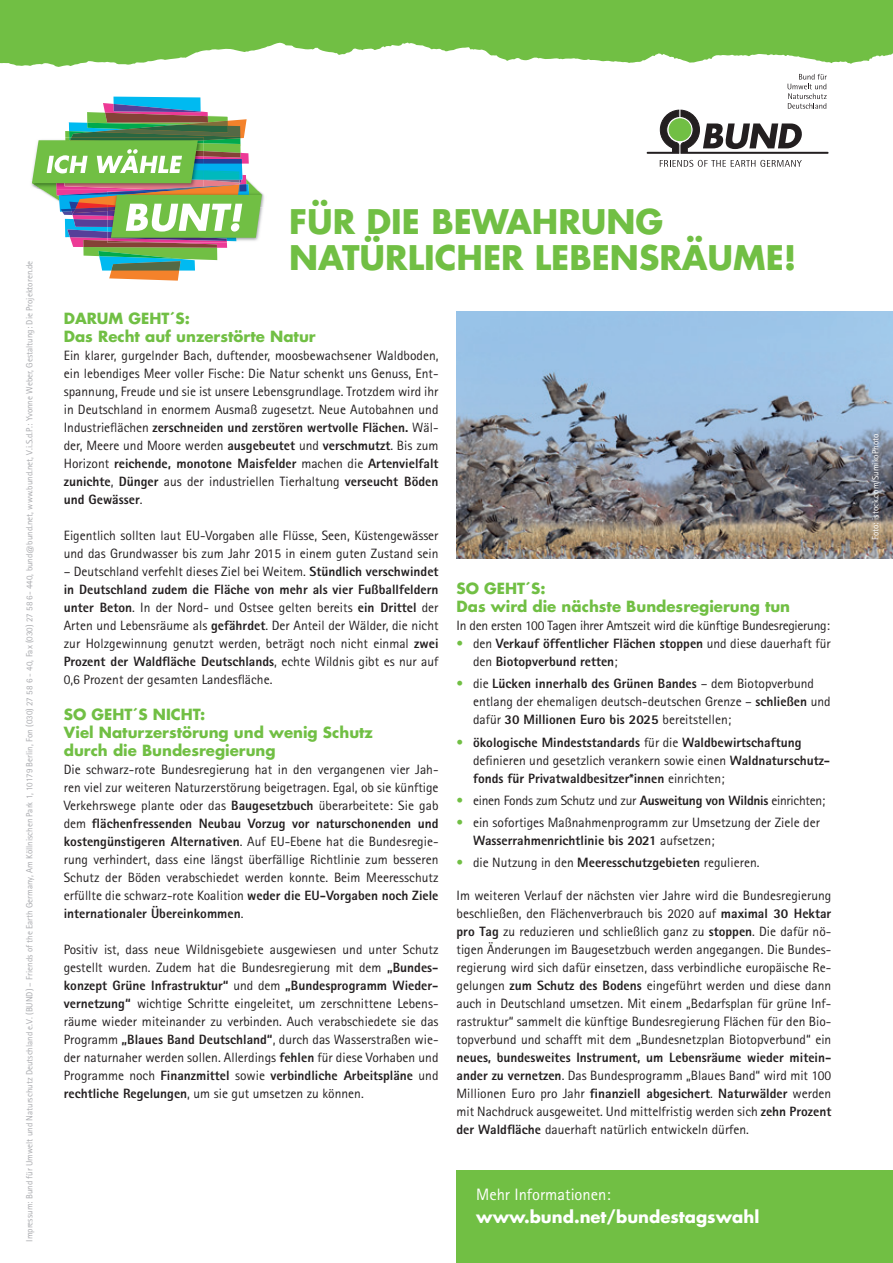
<style>
.page{position:relative;width:893px;height:1263px;background:#fff}
.page>*{position:absolute;margin:0;border:0;box-sizing:border-box;transform-origin:0 0}
.t1{font:700 33px/36px "Futura";color:#71bf44}
.t2{font:700 16.5px "Futura";color:#fff}
.t3{font:16.5px "Agfa Rotis Sans Serif";color:#fff}
.t4{font:700 15px/18px "Futura";color:#71bf44}
.t5{font:13.5px/18px "Agfa Rotis Sans Serif";color:#231f20;text-align:justify}
.t6{font:800 13.5px/18px "Agfa Rotis Sans Serif";color:#231f20}
.t7{font:13.5px "Agfa Rotis Sans Serif";letter-spacing:-.02em;color:#231f20}
.t8{font:9px "Agfa Rotis Sans Serif";color:#a8a9ad}
.t9{font:9px "Agfa Rotis Sans Serif";color:#fff}
.s1{font-weight:800}
.s2{font-weight:400;color:#71bf44}
.s3{font-weight:400}
.s4{color:#71bf44}
</style>
<div class="page">
<img style="left:457px;top:311px;width:436px;height:247px">
<svg style="left:0;top:0;width:893px;height:67px;fill:#71bf44"></svg>
<svg style="left:647px;top:74px;width:181px;height:79px"></svg>
<svg style="left:660px;top:160px;width:142px;height:7px"></svg>
<img style="left:262px;top:193px;width:2px;height:15px">
<svg style="left:32px;top:97px;width:230px;height:184px"></svg>
<div style="left:457px;top:1170px;width:436px;height:93px;background:#71bf44"></div>
<p class="t8" style="left:24px;top:1242px;width:982px;rotate:-90deg">Impressum: Bund für Umwelt und Naturschutz Deutschland e.V. (BUND) – Friends of the Earth Germany, Am Köllnischen Park 1, 10179 Berlin, Fon (030) 27 58 6 - 40, Fax (030) 27 58 6- 440, bund@bund.net, www.bund.net, V.i.S.d.P.: Yvonne Weber, Gestaltung: Die Projektoren.de</p>
<h1 class="t1" style="left:289px;top:203px;width:509px">FÜR DIE BEWAHRUNG<br>NATÜRLICHER LEBENSRÄUME!</h1>
<p class="t4" style="left:64px;top:309px;width:253px">DARUM GEHT´S:<br>Das Recht auf unzerstörte Natur</p>
<p class="t5" style="left:64px;top:346px;width:376px">Ein klarer, gurgelnder Bach, duftender, moosbewachsener Waldboden, ein lebendiges Meer voller Fische: Die Natur schenkt uns Genuss, Ent&shy;spannung, Freude und sie ist unsere Lebensgrundlage. Trotzdem wird ihr in Deutschland in enormem Ausmaß zugesetzt. Neue Autobahnen und Industrieflächen <span class="s1">zerschneiden und zerstören wertvolle Flächen.</span> Wäl&shy;der, Meere und Moore werden <span class="s1">ausgebeutet</span> und <span class="s1">verschmutzt</span>. Bis zum Horizont <span class="s1">reichende, monotone Maisfelder</span> machen die <span class="s1">Artenvielfalt zunichte</span>, <span class="s1">Dünger</span> aus der industriellen Tierhaltung <span class="s1">verseucht Böden und Gewässer</span>.</p>
<p class="t5" style="left:64px;top:526px;width:376px">Eigentlich sollten laut EU-Vorgaben alle Flüsse, Seen, Küstengewässer und das Grundwasser bis zum Jahr 2015 in einem guten Zustand sein</p>
<p class="t5" style="left:64px;top:562px;width:376px">– Deutschland verfehlt dieses Ziel bei Weitem. <span class="s1">Stündlich verschwindet in Deutschland zudem die Fläche von mehr als vier Fußballfeldern unter Beton</span>. In der Nord- und Ostsee gelten bereits <span class="s1">ein Drittel</span> der Arten und Lebensräume als <span class="s1">gefährdet</span>. Der Anteil der Wälder, die nicht zur Holzgewinnung genutzt werden, beträgt noch nicht einmal <span class="s1">zwei Prozent der Waldfläche Deutschlands</span>, echte Wildnis gibt es nur auf 0,6 Prozent der gesamten Landesfläche.</p>
<p class="t4" style="left:64px;top:705px;width:311px">SO GEHT´S NICHT:<br>Viel Naturzerstörung und wenig Schutz durch die Bundesregierung</p>
<p class="t5" style="left:64px;top:760px;width:376px">Die schwarz-rote Bundesregierung hat in den vergangenen vier Jah&shy;ren viel zur weiteren Naturzerstörung beigetragen. Egal, ob sie künftige Verkehrswege plante oder das <span class="s1">Baugesetzbuch</span> überarbeitete: Sie gab dem <span class="s1">flächenfressenden Neubau Vorzug vor naturschonenden und kostengünstigeren Alternativen</span>. Auf EU-Ebene hat die Bundesregie&shy;rung verhindert, dass eine längst überfällige Richtlinie zum besseren Schutz der Böden verabschiedet werden konnte. Beim Meeresschutz erfüllte die schwarz-rote Koalition <span class="s1">weder die EU-Vorgaben noch Ziele internationaler Übereinkommen</span>.</p>
<p class="t5" style="left:64px;top:940px;width:376px">Positiv ist, dass neue Wildnisgebiete ausgewiesen und unter Schutz gestellt wurden. Zudem hat die Bundesregierung mit dem <span class="s1">„Bundes&shy;konzept Grüne Infrastruktur“</span> und dem <span class="s1">„Bundesprogramm Wieder&shy;vernetzung“</span> wichtige Schritte eingeleitet, um zerschnittene Lebens&shy;räume wieder miteinander zu verbinden. Auch verabschiedete sie das Programm <span class="s1">„Blaues Band Deutschland“</span>, durch das Wasserstraßen wie&shy;der naturnaher werden sollen. Allerdings <span class="s1">fehlen</span> für diese Vorhaben und Programme noch <span class="s1">Finanzmittel</span> sowie <span class="s1">verbindliche Arbeitspläne</span> und <span class="s1">rechtliche Regelungen</span>, um sie gut umsetzen zu können.</p>
<p class="t4" style="left:457px;top:579px;width:335px">SO GEHT´S:<br>Das wird die nächste Bundesregierung tun</p>
<p class="t7" style="left:457px;top:617px;width:375px">In den ersten 100 Tagen ihrer Amtszeit wird die künftige Bundesregierung:</p>
<p class="t6" style="left:473px;top:634px;width:359px;text-indent:-16px"><span class="s2">•</span> <span class="s3">den</span> Verkauf öffentlicher Flächen stoppen <span class="s3">und diese dauerhaft für den</span> Biotopverbund retten<span class="s3">;</span></p>
<p class="t5" style="left:473px;top:675px;width:359px;text-align:left;text-indent:-16px"><span class="s4">•</span> die <span class="s1">Lücken innerhalb des Grünen Bandes</span> – dem Biotopverbund entlang der ehemaligen deutsch-deutschen Grenze – <span class="s1">schließen</span> und dafür <span class="s1">30 Millionen Euro bis 2025</span> bereitstellen;</p>
<p class="t6" style="left:473px;top:733px;width:359px;text-indent:-16px"><span class="s2">•</span> ökologische Mindeststandards <span class="s3">für die</span> Waldbewirtschaftung <span class="s3">definieren und gesetzlich verankern sowie einen</span> Waldnaturschutz&shy;fonds für Privatwaldbesitzer*innen <span class="s3">einrichten;</span></p>
<p class="t7" style="left:457px;top:792px;width:370px"><span class="s4">•</span> einen Fonds zum Schutz und zur <span class="s1">Ausweitung von Wildnis</span> einrichten;</p>
<p class="t5" style="left:473px;top:813px;width:348px;text-indent:-16px"><span class="s4">•</span> ein sofortiges Maßnahmenprogramm zur Umsetzung der Ziele der<br><span class="s1">Wasserrahmenrichtlinie bis 2021</span> aufsetzen;</p>
<p class="t5" style="left:457px;top:854px;width:304px"><span class="s4">•</span> die Nutzung in den <span class="s1">Meeresschutzgebieten</span> regulieren.</p>
<p class="t5" style="left:457px;top:886px;width:376px">Im weiteren Verlauf der nächsten vier Jahre wird die Bundesregierung beschließen, den Flächenverbrauch bis 2020 auf <span class="s1">maximal 30 Hektar pro Tag</span> zu reduzieren und schließlich ganz zu <span class="s1">stoppen</span>. Die dafür nö&shy;tigen Änderungen im Baugesetzbuch werden angegangen. Die Bundes&shy;regierung wird sich dafür einsetzen, dass verbindliche europäische Re&shy;gelungen <span class="s1">zum Schutz des Bodens</span> eingeführt werden und diese dann auch in Deutschland umsetzen. Mit einem „Bedarfsplan für grüne Inf&shy;rastruktur“ sammelt die künftige Bundesregierung Flächen für den Bio&shy;topverbund und schafft mit dem „Bundesnetzplan Biotopverbund“ ein</p>
<p class="t5" style="left:457px;top:1048px;width:376px"><span class="s1">neues, bundesweites Instrument, um Lebensräume wieder mitein&shy;ander zu vernetzen</span>. Das Bundesprogramm „Blaues Band“ wird mit 100<br>Millionen Euro pro Jahr <span class="s1">finanziell abgesichert</span>. <span class="s1">Naturwälder</span> werden mit Nachdruck ausgeweitet. Und mittelfristig werden sich <span class="s1">zehn Prozent der Waldfläche</span> dauerhaft natürlich entwickeln dürfen.</p>
<p class="t3" style="left:476px;top:1185px;width:136px">Mehr Informationen:</p>
<p class="t2" style="left:476px;top:1205px;width:285px">www.bund.net/bundestagswahl</p>
<p class="t9" style="left:870px;top:540px;width:108px;rotate:-90deg">Foto: istock.com/SumikoPhoto</p>
</div>
